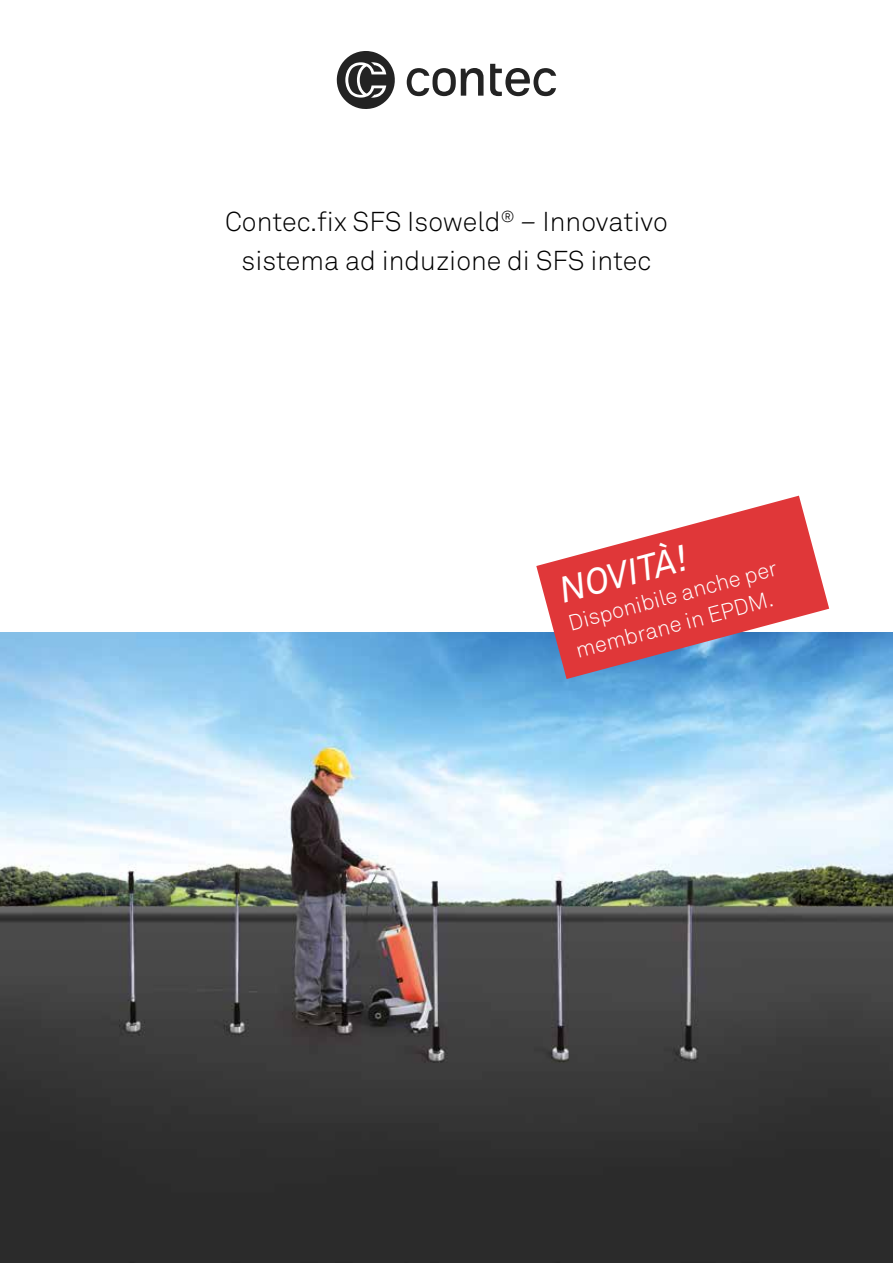
<style>
.page{position:relative;width:893px;height:1263px;background:#fff}
.page>*{position:absolute;margin:0;border:0;box-sizing:border-box;transform-origin:0 0}
.t1{font:italic 36px "Akkurat Std";color:#fff}
.t2{font:300 27px/39px "Akkurat Std";color:#000;text-align:center}
.t3{font:300 22.05px/28.7px "Akkurat Std";color:#fff}
.s1{font-style:italic}
</style>
<div class="page">
<svg style="left:407px;top:68px;width:77px;height:28px"></svg>
<svg style="left:490px;top:64px;width:66px;height:32px"></svg>
<svg style="left:336px;top:51px;width:59px;height:58px"></svg>
<img style="left:0;top:632px;width:893px;height:631px">
<svg style="left:536px;top:496px;width:293px;height:183px;fill:#e03739"></svg>
<p class="t2" style="left:225px;top:202px;width:444px">Contec.fix SFS Isoweld<sup>®</sup> <span class="s1">–</span> Innovativo sistema ad induzione di SFS intec</p>
<h1 class="t1" style="left:555px;top:571px;width:133px;rotate:-15deg">NOVITÀ!</h1>
<p class="t3" style="left:565px;top:609px;width:217px;rotate:-15deg">Disponibile anche per membrane in EPDM.</p>
</div>
